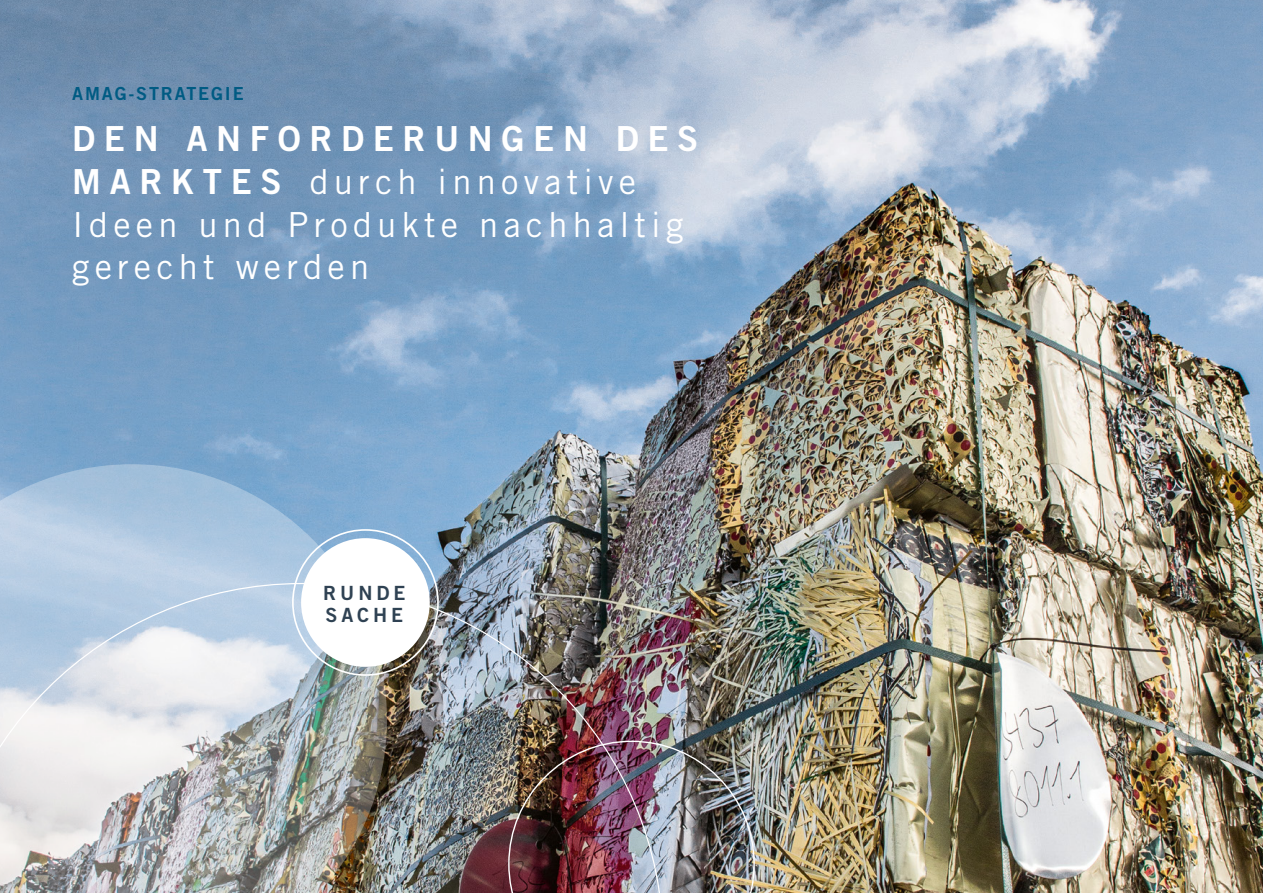
<style>
.page{position:relative;width:1263px;height:893px;background:#fff}
.page>*{position:absolute;margin:0;border:0;box-sizing:border-box;transform-origin:0 0}
.t1{font:34.5px/42.6px "Trade Gothic";letter-spacing:.15em;color:#fff}
.t2{font:34.5px "Trade Gothic Bold Two";letter-spacing:.25em;color:#fff}
.t3{font:19.65px/21.9px "Trade Gothic Bold Two";letter-spacing:.2em;color:#2f4253}
.t4{font:18px "Trade Gothic Bold Two";letter-spacing:.1em;color:#005b83}
.s1{font-family:"Trade Gothic Bold Two"}
</style>
<div class="page">
<img style="left:0;top:0;width:1263px;height:893px">
<svg style="left:0;top:464px;width:387px;height:119px;background:#a3c0dc"></svg>
<img style="left:0;top:583px;width:664px;height:310px">
<img style="left:508px;top:741px;width:247px;height:152px">
<div style="left:301px;top:538px;width:129px;height:129px;background:#fff;border-radius:50%"></div>
<p class="t4" style="left:72px;top:82px;width:173px">AMAG-STRATEGIE</p>
<p class="t2" style="left:72px;top:118px;width:628px">DEN ANFORDERUNGEN DES</p>
<p class="t1" style="left:72px;top:160px;width:612px"><span class="s1">MARKTES</span> durch innovative<br>Ideen und Produkte nachhaltig gerecht werden</p>
<p class="t3" style="left:323px;top:582px;width:84px">RUNDE<br>SACHE</p>
</div>
